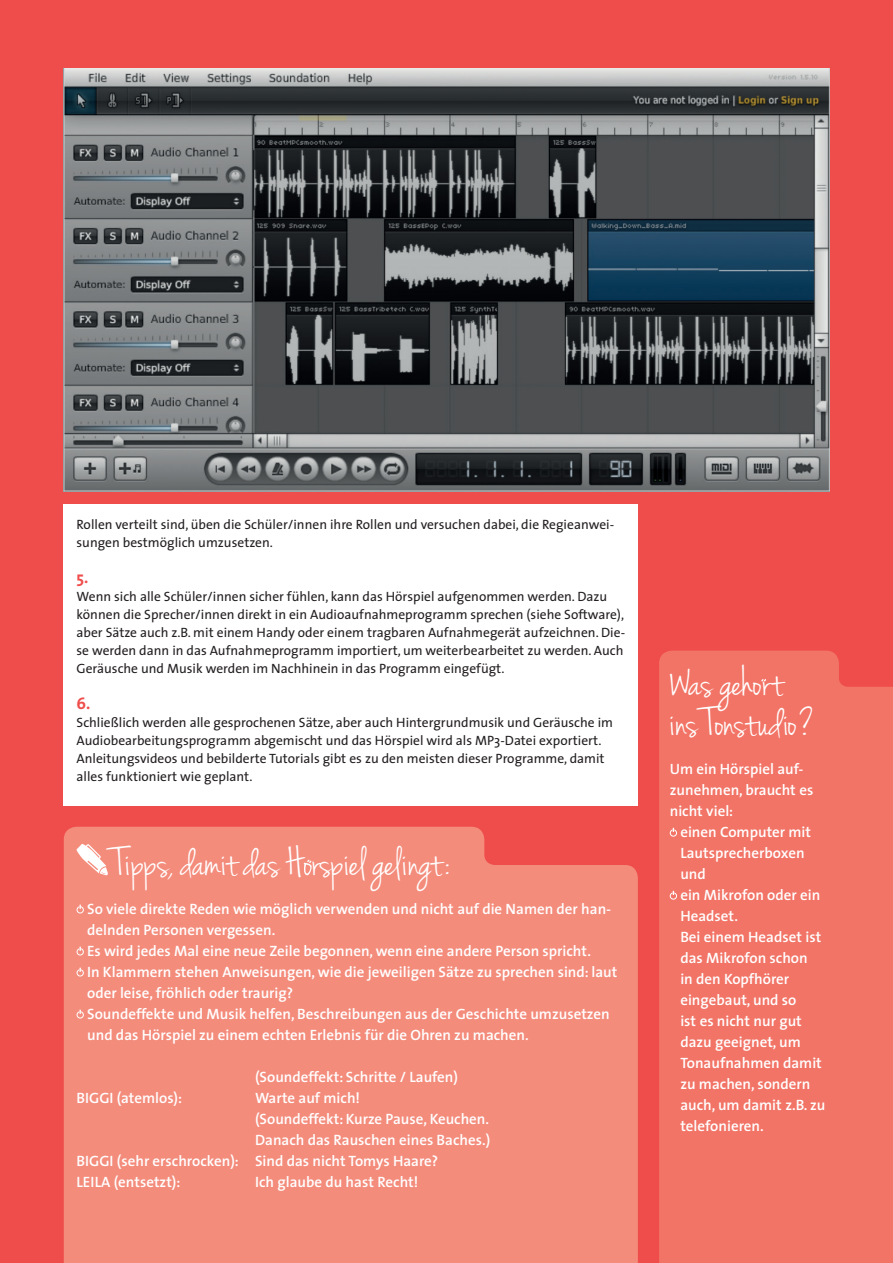
<style>
.page{position:relative;width:893px;height:1263px;background:#ef4d4b}
.page>*{position:absolute;margin:0;border:0;box-sizing:border-box;transform-origin:0 0}
.t1{font:42px/40.5px "Jenna Sue";color:#fff}
.t2{font:700 16.5px "The Sans";color:#ef4d4b}
.t3{font:600 15px/21px "The Sans";color:#fff}
.t4{font:13.5px/18px "The Sans";color:#231f20}
</style>
<div class="page">
<div style="left:659px;top:651px;width:234px;height:612px;background:#f27466"></div>
<div style="left:64px;top:827px;width:574px;height:436px;background:#f48c7c"></div>
<svg style="left:76px;top:843px;width:32px;height:32px"></svg>
<svg style="left:304px;top:859px;width:8px;height:16px"></svg>
<svg style="left:77px;top:905px;width:7px;height:8px"></svg>
<svg style="left:77px;top:947px;width:7px;height:8px"></svg>
<svg style="left:77px;top:968px;width:7px;height:8px"></svg>
<svg style="left:77px;top:1010px;width:7px;height:8px"></svg>
<img style="left:64px;top:68px;width:765px;height:423px">
<div style="left:64px;top:504px;width:574px;height:302px;background:#fff"></div>
<svg style="left:670px;top:828px;width:7px;height:9px"></svg>
<svg style="left:670px;top:891px;width:7px;height:9px"></svg>
<p class="t4" style="left:77px;top:515px;width:539px">Rollen verteilt sind, üben die Schüler/innen ihre Rollen und versuchen dabei, die Regieanwei&shy;sungen bestmöglich umzusetzen.</p>
<p class="t2" style="left:77px;top:563px;width:14px">5.</p>
<p class="t4" style="left:77px;top:587px;width:550px">Wenn sich alle Schüler/innen sicher fühlen, kann das Hörspiel aufgenommen werden. Dazu können die Sprecher/innen direkt in ein Audioaufnahmeprogramm sprechen (siehe Software), aber Sätze auch z.B. mit einem Handy oder einem tragbaren Aufnahmegerät aufzeichnen. Die&shy;se werden dann in das Aufnahmeprogramm importiert, um weiterbearbeitet zu werden. Auch Geräusche und Musik werden im Nachhinein in das Programm eingefügt.</p>
<p class="t2" style="left:77px;top:689px;width:15px">6.</p>
<p class="t4" style="left:77px;top:713px;width:538px">Schließlich werden alle gesprochenen Sätze, aber auch Hintergrundmusik und Geräusche im Audiobearbeitungsprogramm abgemischt und das Hörspiel wird als MP3-Datei exportiert.<br>Anleitungsvideos und bebilderte Tutorials gibt es zu den meisten dieser Programme, damit alles funktioniert wie geplant.</p>
<h1 class="t1" style="left:115px;top:845px;width:337px">Tipps, damit das H rspiel gelingt:</h1>
<p class="t3" style="left:87px;top:897px;width:532px">So viele direkte Reden wie möglich verwenden und nicht auf die Namen der han&shy;delnden Personen vergessen.<br>Es wird jedes Mal eine neue Zeile begonnen, wenn eine andere Person spricht.<br>In Klammern stehen Anweisungen, wie die jeweiligen Sätze zu sprechen sind: laut oder leise, fröhlich oder traurig?<br>Soundeffekte und Musik helfen, Beschreibungen aus der Geschichte umzusetzen und das Hörspiel zu einem echten Erlebnis für die Ohren zu machen.</p>
<p class="t3" style="left:255px;top:1065px;width:205px">(Soundeffekt: Schritte / Laufen)</p>
<p class="t3" style="left:77px;top:1086px;width:107px">BIGGI (atemlos):</p>
<p class="t3" style="left:255px;top:1086px;width:107px">Warte auf mich!</p>
<p class="t3" style="left:255px;top:1107px;width:236px">(Soundeffekt: Kurze Pause, Keuchen.</p>
<p class="t3" style="left:255px;top:1128px;width:237px">Danach das Rauschen eines Baches.)</p>
<p class="t3" style="left:77px;top:1149px;width:363px">BIGGI (sehr erschrocken): Sind das nicht Tomys Haare?</p>
<p class="t3" style="left:77px;top:1170px;width:105px">LEILA (entsetzt):</p>
<p class="t3" style="left:255px;top:1170px;width:165px">Ich glaube du hast Recht!</p>
<h1 class="t1" style="left:670px;top:665px;width:146px">Was gehort ins Tonstudio?</h1>
<p class="t3" style="left:670px;top:758px;width:145px">Um ein Hörspiel auf&shy;zunehmen, braucht es nicht viel:</p>
<p class="t3" style="left:680px;top:821px;width:147px">einen Computer mit<br>Lautsprecherboxen und<br>ein Mikrofon oder ein<br>Headset.<br>Bei einem Headset ist das Mikrofon schon<br>in den Kopfhörer eingebaut, und so<br>ist es nicht nur gut dazu geeignet, um<br>Tonaufnahmen damit zu machen, sondern auch, um damit z.B. zu telefonieren.</p>
</div>
